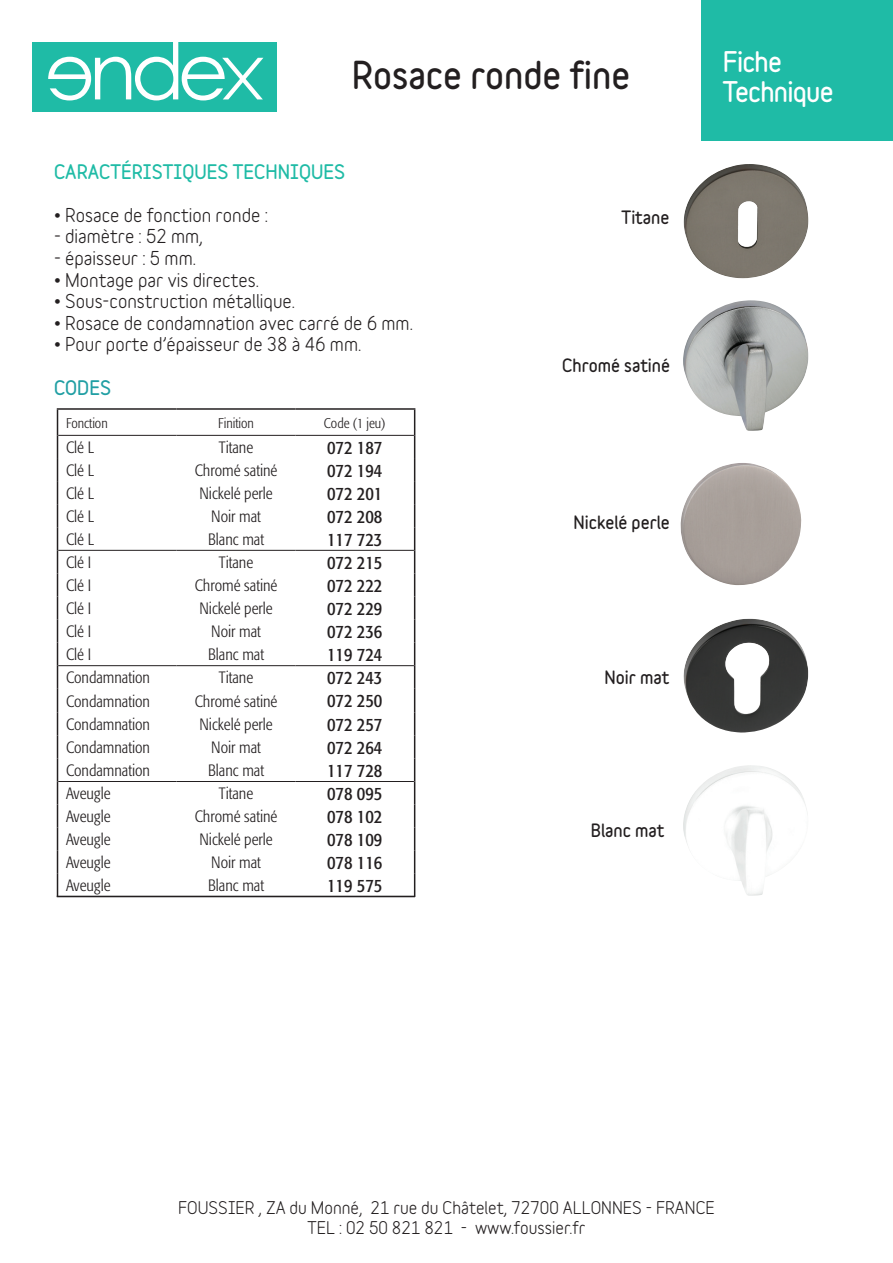
<style>
.page{position:relative;width:893px;height:1263px;background:#fff}
.page>*{position:absolute;margin:0;border:0;box-sizing:border-box;transform-origin:0 0}
.TITRE_NOM_PRODUIT{font:900 34.5px "Variable";color:#231f20}
.t1{font:900 25.5px/30px "Variable";letter-spacing:-.03em;color:#fff}
.code_noir{font:condensed 18.6px "Formata BQ";color:#231f20}
.t2{font:700 18px "Variable";color:#231f20}
.t3{font:900 18px "Variable";color:#1fbba6}
.t4{font:900 18px "Variable";color:#219fa4}
.t5{font:700 16.5px/19.8px "Variable";color:#231f20;text-align:center}
.t6{font:900 16.5px "Variable";color:#231f20}
.ref_tableau{font:300 condensed 16.35px "Formata BQ";color:#231f20}
.tetière_tableau{font:300 condensed 13.95px "Formata BQ";color:#231f20}
</style>
<div class="page">
<div style="left:702px;top:0;width:191px;height:140px;background:#1fbba6"></div>
<div style="left:33px;top:42px;width:244px;height:69px;background:#1fbba6"></div>
<svg style="left:48px;top:42px;width:215px;height:58px"></svg>
<img style="left:684px;top:164px;width:124px;height:114px">
<img style="left:680px;top:463px;width:122px;height:122px">
<hr style="left:57px;top:408px;width:120px;height:2px;background:#231f20">
<hr style="left:177px;top:408px;width:119px;height:2px;background:#231f20">
<hr style="left:296px;top:408px;width:119px;height:2px;background:#231f20">
<hr style="left:58px;top:435px;width:119px;height:1px;background:#231f20">
<hr style="left:177px;top:435px;width:119px;height:1px;background:#231f20">
<hr style="left:296px;top:435px;width:118px;height:1px;background:#231f20">
<hr style="left:58px;top:550px;width:119px;height:1px;background:#231f20">
<hr style="left:177px;top:550px;width:119px;height:1px;background:#231f20">
<hr style="left:296px;top:550px;width:118px;height:1px;background:#231f20">
<hr style="left:58px;top:665px;width:119px;height:1px;background:#231f20">
<hr style="left:177px;top:665px;width:119px;height:1px;background:#231f20">
<hr style="left:296px;top:665px;width:118px;height:1px;background:#231f20">
<hr style="left:58px;top:781px;width:119px;height:1px;background:#231f20">
<hr style="left:177px;top:781px;width:119px;height:1px;background:#231f20">
<hr style="left:296px;top:781px;width:118px;height:1px;background:#231f20">
<svg style="left:57px;top:410px;width:1px;height:486px"></svg>
<svg style="left:414px;top:410px;width:1px;height:486px"></svg>
<img style="left:683px;top:619px;width:126px;height:113px">
<img style="left:683px;top:300px;width:125px;height:131px">
<img style="left:683px;top:765px;width:124px;height:131px">
<hr style="left:57px;top:896px;width:358px;height:1px;background:#231f20">
<p class="TITRE_NOM_PRODUIT" style="left:352px;top:52px;width:280px">Rosace ronde fine</p>
<p class="t3" style="left:54px;top:160px;width:293px">CARACTÉRISTIQUES TECHNIQUES</p>
<p class="t2" style="left:54px;top:203px;width:215px">• Rosace de fonction ronde :</p>
<p class="t2" style="left:54px;top:225px;width:151px">- diamètre : 52 mm,</p>
<p class="t2" style="left:54px;top:247px;width:143px">- épaisseur : 5 mm.</p>
<p class="t2" style="left:54px;top:268px;width:206px">• Montage par vis directes.</p>
<p class="t2" style="left:54px;top:290px;width:243px">• Sous-construction métallique.</p>
<p class="t2" style="left:54px;top:311px;width:360px">• Rosace de condamnation avec carré de 6 mm.</p>
<p class="t2" style="left:54px;top:333px;width:309px">• Pour porte d’épaisseur de 38 à 46 mm.</p>
<p class="t4" style="left:54px;top:376px;width:59px">CODES</p>
<p class="tetière_tableau" style="left:66px;top:415px;width:43px">Fonction</p>
<p class="tetière_tableau" style="left:218px;top:415px;width:37px">Finition</p>
<p class="tetière_tableau" style="left:324px;top:415px;width:63px">Code (1 jeu)</p>
<p class="ref_tableau" style="left:66px;top:438px;width:30px">Clé L</p>
<p class="ref_tableau" style="left:219px;top:438px;width:36px">Titane</p>
<p class="code_noir" style="left:327px;top:436px;width:57px">072 187</p>
<p class="ref_tableau" style="left:66px;top:461px;width:30px">Clé L</p>
<p class="ref_tableau" style="left:195px;top:461px;width:84px">Chromé satiné</p>
<p class="code_noir" style="left:327px;top:459px;width:57px">072 194</p>
<p class="ref_tableau" style="left:66px;top:484px;width:30px">Clé L</p>
<p class="ref_tableau" style="left:199px;top:484px;width:75px">Nickelé perle</p>
<p class="code_noir" style="left:327px;top:482px;width:57px">072 201</p>
<p class="ref_tableau" style="left:66px;top:507px;width:30px">Clé L</p>
<p class="ref_tableau" style="left:211px;top:507px;width:51px">Noir mat</p>
<p class="code_noir" style="left:327px;top:505px;width:57px">072 208</p>
<p class="ref_tableau" style="left:66px;top:530px;width:30px">Clé L</p>
<p class="ref_tableau" style="left:208px;top:530px;width:57px">Blanc mat</p>
<p class="code_noir" style="left:327px;top:528px;width:57px">117 723</p>
<p class="ref_tableau" style="left:66px;top:553px;width:27px">Clé I</p>
<p class="ref_tableau" style="left:219px;top:553px;width:36px">Titane</p>
<p class="code_noir" style="left:327px;top:551px;width:57px">072 215</p>
<p class="ref_tableau" style="left:66px;top:576px;width:27px">Clé I</p>
<p class="ref_tableau" style="left:195px;top:576px;width:84px">Chromé satiné</p>
<p class="code_noir" style="left:327px;top:574px;width:57px">072 222</p>
<p class="ref_tableau" style="left:66px;top:599px;width:27px">Clé I</p>
<p class="ref_tableau" style="left:199px;top:599px;width:75px">Nickelé perle</p>
<p class="code_noir" style="left:327px;top:597px;width:57px">072 229</p>
<p class="ref_tableau" style="left:66px;top:622px;width:27px">Clé I</p>
<p class="ref_tableau" style="left:211px;top:622px;width:51px">Noir mat</p>
<p class="code_noir" style="left:327px;top:621px;width:57px">072 236</p>
<p class="ref_tableau" style="left:66px;top:645px;width:27px">Clé I</p>
<p class="ref_tableau" style="left:208px;top:645px;width:57px">Blanc mat</p>
<p class="code_noir" style="left:327px;top:643px;width:57px">119 724</p>
<p class="ref_tableau" style="left:66px;top:668px;width:86px">Condamnation</p>
<p class="ref_tableau" style="left:219px;top:668px;width:36px">Titane</p>
<p class="code_noir" style="left:327px;top:667px;width:57px">072 243</p>
<p class="ref_tableau" style="left:66px;top:691px;width:86px">Condamnation</p>
<p class="ref_tableau" style="left:195px;top:691px;width:84px">Chromé satiné</p>
<p class="code_noir" style="left:327px;top:690px;width:57px">072 250</p>
<p class="ref_tableau" style="left:66px;top:715px;width:86px">Condamnation</p>
<p class="ref_tableau" style="left:199px;top:715px;width:75px">Nickelé perle</p>
<p class="code_noir" style="left:327px;top:713px;width:57px">072 257</p>
<p class="ref_tableau" style="left:66px;top:738px;width:86px">Condamnation</p>
<p class="ref_tableau" style="left:211px;top:738px;width:51px">Noir mat</p>
<p class="code_noir" style="left:327px;top:736px;width:57px">072 264</p>
<p class="ref_tableau" style="left:66px;top:761px;width:86px">Condamnation</p>
<p class="ref_tableau" style="left:208px;top:761px;width:57px">Blanc mat</p>
<p class="code_noir" style="left:327px;top:759px;width:57px">117 728</p>
<p class="ref_tableau" style="left:66px;top:784px;width:46px">Aveugle</p>
<p class="ref_tableau" style="left:219px;top:784px;width:36px">Titane</p>
<p class="code_noir" style="left:327px;top:783px;width:57px">078 095</p>
<p class="ref_tableau" style="left:66px;top:807px;width:46px">Aveugle</p>
<p class="ref_tableau" style="left:195px;top:807px;width:84px">Chromé satiné</p>
<p class="code_noir" style="left:327px;top:806px;width:57px">078 102</p>
<p class="ref_tableau" style="left:66px;top:830px;width:46px">Aveugle</p>
<p class="ref_tableau" style="left:199px;top:830px;width:75px">Nickelé perle</p>
<p class="code_noir" style="left:327px;top:829px;width:57px">078 109</p>
<p class="ref_tableau" style="left:66px;top:853px;width:46px">Aveugle</p>
<p class="ref_tableau" style="left:211px;top:853px;width:51px">Noir mat</p>
<p class="code_noir" style="left:327px;top:852px;width:57px">078 116</p>
<p class="ref_tableau" style="left:66px;top:876px;width:46px">Aveugle</p>
<p class="ref_tableau" style="left:208px;top:876px;width:57px">Blanc mat</p>
<p class="code_noir" style="left:327px;top:874px;width:57px">119 575</p>
<p class="t6" style="left:622px;top:206px;width:49px">Titane</p>
<p class="t6" style="left:562px;top:355px;width:110px">Chromé satiné</p>
<p class="t6" style="left:573px;top:512px;width:98px">Nickelé perle</p>
<p class="t6" style="left:605px;top:667px;width:66px">Noir mat</p>
<p class="t6" style="left:591px;top:819px;width:75px">Blanc mat</p>
<h2 class="t1" style="left:723px;top:46px;width:112px">Fiche<br>Technique</h2>
<p class="t5" style="left:178px;top:1197px;width:538px">FOUSSIER , ZA du Monné, 21 rue du Châtelet, 72700 ALLONNES - FRANCE<br>TEL : 02 50 821 821 - www.foussier.fr</p>
</div>
